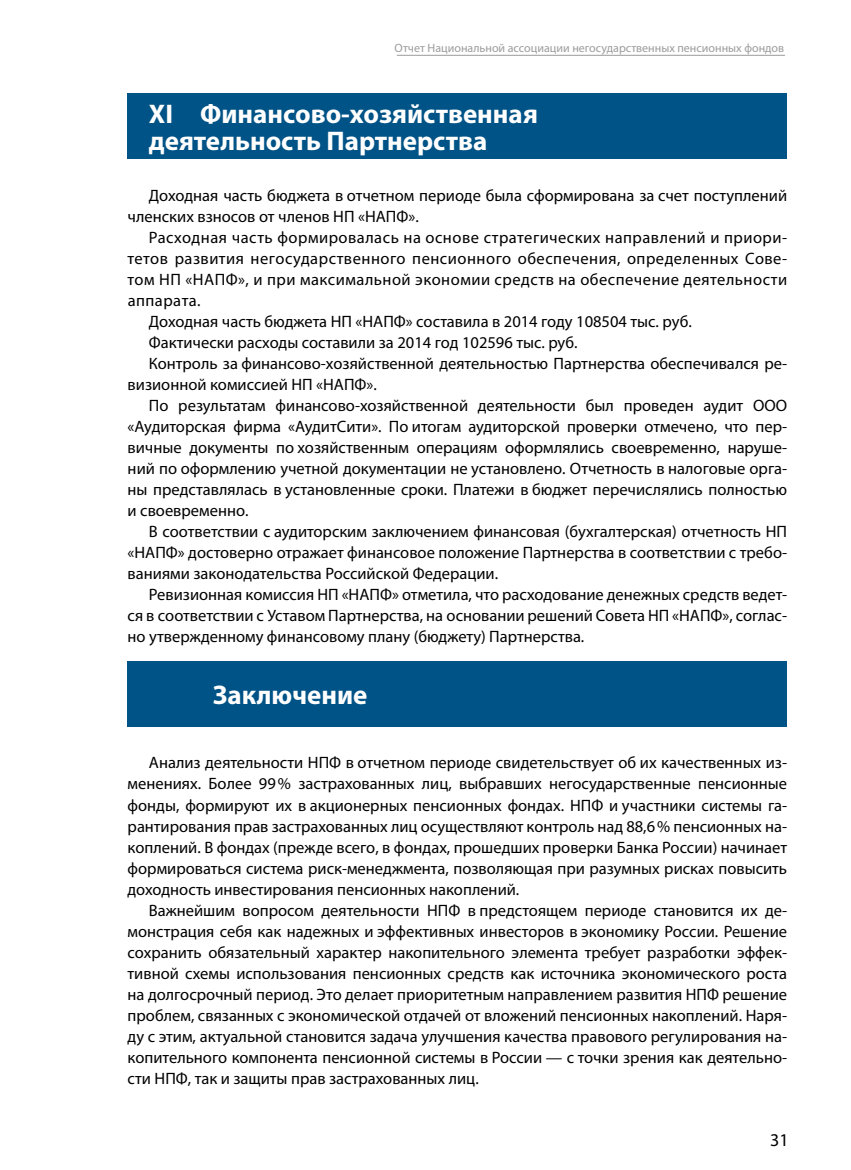
<style>
.page{position:relative;width:851px;height:1170px;background:#fff}
.page>*{position:absolute;margin:0;border:0;box-sizing:border-box;transform-origin:0 0}
.t1{font:700 27px/27px "Myriad Pro";color:#fff}
.t2{font:18px "Myriad Pro";color:#000}
.t3{font:16.5px/21px "Myriad Pro";color:#000;text-align:justify}
.t4{font:16.5px "Myriad Pro";letter-spacing:.03em;color:#000}
.t5{font:12px "Myriad Pro";color:#9c9c9d}
</style>
<div class="page">
<hr style="left:397px;top:55px;width:387px;height:1px;background:#9c9c9d">
<div style="left:128px;top:93px;width:659px;height:66px;background:#005386"></div>
<div style="left:128px;top:660px;width:659px;height:66px;background:#005386"></div>
<p class="t5" style="left:394px;top:40px;width:391px">Отчет Национальной ассоциации негосударственных пенсионных фондов</p>
<h1 class="t1" style="left:149px;top:99px;width:390px">XI Финансово-хозяйственная деятельность Партнерства</h1>
<p class="t3" style="left:128px;top:185px;width:661px;text-indent:21px">Доходная часть бюджета в отчетном периоде была сформирована за счет поступлений членских взносов от членов НП «НАПФ».</p>
<p class="t4" style="left:149px;top:227px;width:639px">Расходная часть формировалась на основе стратегических направлений и приори-</p>
<p class="t4" style="left:128px;top:248px;width:661px">тетов развития негосударственного пенсионного обеспечения, определенных Сове-</p>
<p class="t4" style="left:128px;top:269px;width:661px">том НП «НАПФ», и при максимальной экономии средств на обеспечение деятельности</p>
<p class="t4" style="left:128px;top:290px;width:74px">аппарата.</p>
<p class="t3" style="left:149px;top:311px;width:544px">Доходная часть бюджета НП «НАПФ» составила в 2014 году 108504 тыс. руб.</p>
<p class="t3" style="left:149px;top:332px;width:430px">Фактически расходы составили за 2014 год 102596 тыс. руб.</p>
<p class="t3" style="left:149px;top:353px;width:639px">Контроль за финансово-хозяйственной деятельностью Партнерства обеспечивался ре-</p>
<p class="t3" style="left:128px;top:374px;width:251px">визионной комиссией НП «НАПФ».</p>
<p class="t3" style="left:149px;top:395px;width:639px">По результатам финансово-хозяйственной деятельности был проведен аудит ООО</p>
<p class="t3" style="left:128px;top:416px;width:661px">«Аудиторская фирма «АудитСити». По итогам аудиторской проверки отмечено, что пер-</p>
<p class="t3" style="left:128px;top:437px;width:661px">вичные документы по хозяйственным операциям оформлялись своевременно, наруше-</p>
<p class="t3" style="left:128px;top:458px;width:661px">ний по оформлению учетной документации не установлено. Отчетность в налоговые орга-</p>
<p class="t3" style="left:128px;top:479px;width:661px">ны представлялась в установленные сроки. Платежи в бюджет перечислялись полностью</p>
<p class="t3" style="left:128px;top:500px;width:122px">и своевременно.</p>
<p class="t3" style="left:149px;top:521px;width:639px">В соответствии с аудиторским заключением финансовая (бухгалтерская) отчетность НП</p>
<p class="t3" style="left:128px;top:542px;width:661px">«НАПФ» достоверно отражает финансовое положение Партнерства в соответствии с требо-</p>
<p class="t3" style="left:128px;top:563px;width:372px">ваниями законодательства Российской Федерации.</p>
<p class="t3" style="left:149px;top:584px;width:639px">Ревизионная комиссия НП «НАПФ» отметила, что расходование денежных средств ведет-</p>
<p class="t3" style="left:128px;top:605px;width:661px">ся в соответствии с Уставом Партнерства, на основании решений Совета НП «НАПФ», соглас-</p>
<p class="t3" style="left:128px;top:626px;width:458px">но утвержденному финансовому плану (бюджету) Партнерства.</p>
<h1 class="t1" style="left:213px;top:680px;width:156px">Заключение</h1>
<p class="t3" style="left:128px;top:752px;width:661px;text-indent:21px">Анализ деятельности НПФ в отчетном периоде свидетельствует об их качественных из&shy;менениях. Более 99% застрахованных лиц, выбравших негосударственные пенсионные фонды, формируют их в акционерных пенсионных фондах. НПФ и участники системы га&shy;рантирования прав застрахованных лиц осуществляют контроль над 88,6% пенсионных на&shy;коплений. В фондах (прежде всего, в фондах, прошедших проверки Банка России) начинает формироваться система риск-менеджмента, позволяющая при разумных рисках повысить доходность инвестирования пенсионных накоплений.</p>
<p class="t3" style="left:128px;top:899px;width:661px;text-indent:21px">Важнейшим вопросом деятельности НПФ в предстоящем периоде становится их де&shy;монстрация себя как надежных и эффективных инвесторов в экономику России. Решение сохранить обязательный характер накопительного элемента требует разработки эффек&shy;тивной схемы использования пенсионных средств как источника экономического роста на долгосрочный период. Это делает приоритетным направлением развития НПФ решение проблем, связанных с экономической отдачей от вложений пенсионных накоплений. Наря&shy;ду с этим, актуальной становится задача улучшения качества правового регулирования на&shy;копительного компонента пенсионной системы в России — с точки зрения как деятельно&shy;сти НПФ, так и защиты прав застрахованных лиц.</p>
<p class="t2" style="left:770px;top:1128px;width:20px">31</p>
</div>
